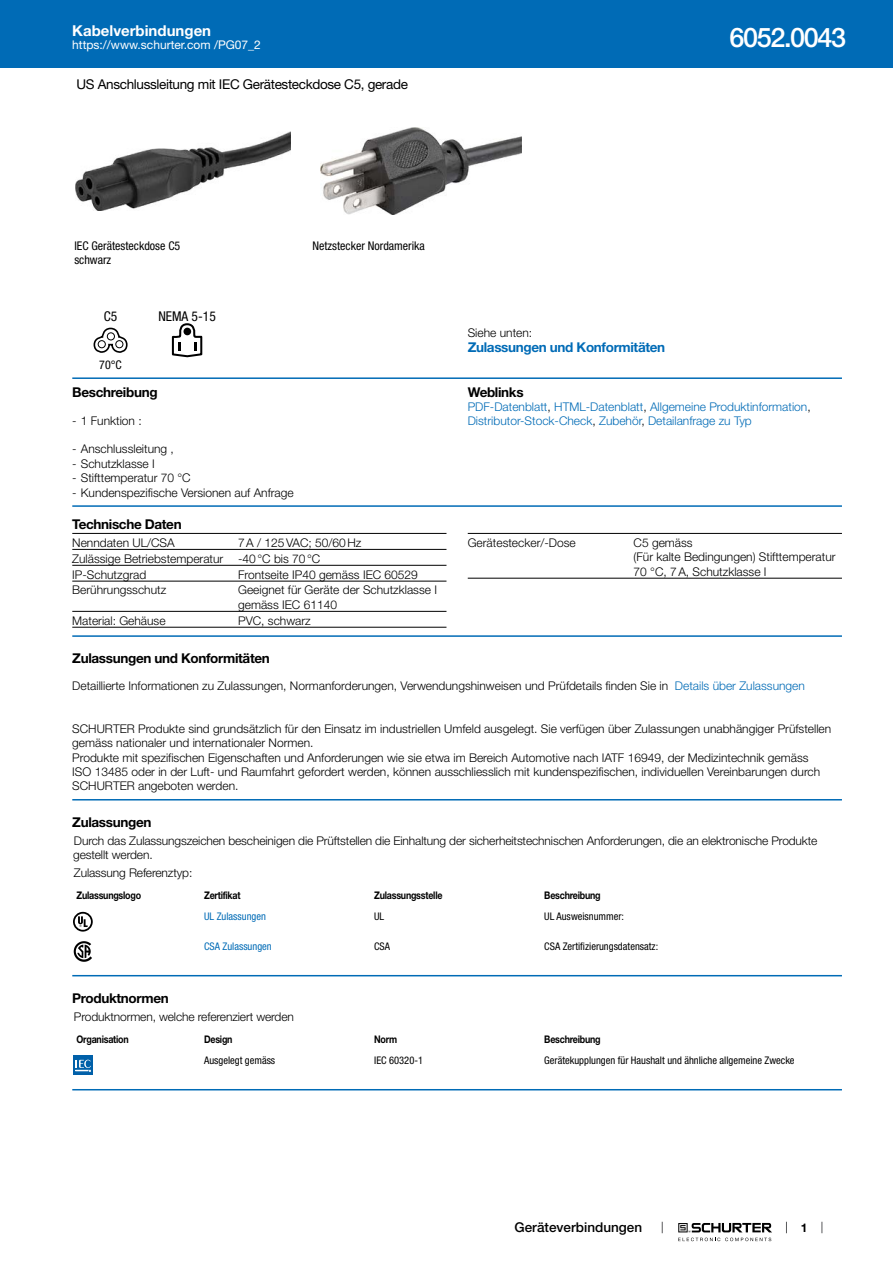
<style>
.page{position:relative;width:893px;height:1263px;background:#fff}
.page>*{position:absolute;margin:0;border:0;box-sizing:border-box;transform-origin:0 0}
.t1{font:500 27px "Helvetica Neue LT";letter-spacing:-.05em;color:#fff}
.t2{font:700 15px "Helvetica Neue LT";color:#fff}
.t3{font:700 13.5px "Helvetica Neue LT";letter-spacing:-.025em;color:#000}
.t4{font:13.5px "Helvetica Neue LT";letter-spacing:-.025em;color:#000}
.t5{font:700 13.5px "Helvetica Neue LT";letter-spacing:-.025em;color:#006bb6}
.t6{font:500 13.5px "Helvetica Neue LT";color:#000}
.t7{font:condensed 13.5px "Helvetica Neue LT";color:#000}
.t8{font:300 12px/14.4px "Helvetica Neue LT";color:#000}
.t9{font:300 12px/14.4px "Helvetica Neue LT";color:#006bb6}
.t10{font:condensed 12px/14.4px "Helvetica Neue LT";color:#000}
.t11{font:12px "Helvetica Neue LT";color:#fff}
.t12{font:700 12px "Helvetica Neue LT";color:#000}
.t13{font:condensed 10.5px "Helvetica Neue LT";color:#000}
.t14{font:700 10.5px "Helvetica Neue LT";letter-spacing:-.025em;color:#000;scale:.85 1}
.t15{font:condensed 10.5px "Helvetica Neue LT";color:#006bb6}
.s1{color:#000}
.s2{color:#006bb6}
</style>
<div class="page">
<svg style="left:678px;top:1223px;width:94px;height:18px"></svg>
<div style="left:0;top:0;width:893px;height:68px;background:#006bb6"></div>
<img style="left:75px;top:132px;width:216px;height:78px">
<img style="left:320px;top:127px;width:202px;height:88px">
<svg style="left:94px;top:328px;width:34px;height:25px"></svg>
<svg style="left:172px;top:323px;width:30px;height:34px"></svg>
<div style="left:184px;top:328px;width:7px;height:7px;background:#000;border-radius:50%"></div>
<hr style="left:72px;top:377px;width:770px;height:2px;background:#006bb6">
<hr style="left:72px;top:505px;width:770px;height:2px;background:#006bb6">
<hr style="left:72px;top:533px;width:374px;height:1px;background:#000">
<hr style="left:72px;top:549px;width:374px;height:1px;background:#000">
<hr style="left:72px;top:565px;width:374px;height:1px;background:#000">
<hr style="left:72px;top:581px;width:374px;height:1px;background:#000">
<hr style="left:72px;top:611px;width:374px;height:1px;background:#000">
<hr style="left:72px;top:627px;width:374px;height:1px;background:#000">
<hr style="left:468px;top:533px;width:374px;height:1px;background:#000">
<hr style="left:468px;top:578px;width:374px;height:1px;background:#000">
<hr style="left:72px;top:635px;width:770px;height:2px;background:#006bb6">
<hr style="left:72px;top:799px;width:770px;height:1px;background:#006bb6">
<svg style="left:73px;top:912px;width:20px;height:19px"></svg>
<svg style="left:74px;top:941px;width:18px;height:21px"></svg>
<hr style="left:72px;top:975px;width:770px;height:1px;background:#006bb6">
<svg style="left:73px;top:1055px;width:20px;height:1px"></svg>
<div style="left:73px;top:1056px;width:20px;height:19px;background:#0060a9"></div>
<svg style="left:75px;top:1060px;width:16px;height:12px"></svg>
<hr style="left:72px;top:1089px;width:770px;height:1px;background:#006bb6">
<p class="t2" style="left:72px;top:21px;width:140px">Kabelverbindungen</p>
<p class="t11" style="left:72px;top:38px;width:190px">https://www.schurter.com /PG07_2</p>
<p class="t4" style="left:77px;top:76px;width:333px">US Anschlussleitung mit IEC Gerätesteckdose C5, gerade</p>
<h1 class="t1" style="left:729px;top:21px;width:118px">6052.0043</h1>
<p class="t10" style="left:74px;top:238px;width:107px">IEC Gerätesteckdose C5 schwarz</p>
<p class="t10" style="left:313px;top:238px;width:114px">Netzstecker Nordamerika</p>
<p class="t7" style="left:104px;top:308px;width:15px">C5</p>
<p class="t10" style="left:99px;top:357px;width:24px">70°C</p>
<p class="t7" style="left:158px;top:308px;width:59px">NEMA 5-15</p>
<p class="t3" style="left:72px;top:383px;width:87px">Beschreibung</p>
<p class="t8" style="left:72px;top:413px;width:71px">- 1 Funktion :</p>
<p class="t8" style="left:72px;top:442px;width:103px">- Anschlussleitung ,</p>
<p class="t8" style="left:72px;top:456px;width:84px">- Schutzklasse I</p>
<p class="t8" style="left:72px;top:470px;width:120px">- Stifttemperatur 70 °C</p>
<p class="t8" style="left:72px;top:485px;width:223px">- Kundenspezifische Versionen auf Anfrage</p>
<p class="t3" style="left:72px;top:515px;width:111px">Technische Daten</p>
<p class="t8" style="left:72px;top:535px;width:104px">Nenndaten UL/CSA</p>
<p class="t8" style="left:72px;top:534px;width:291px;line-height:15.9px;text-indent:166px">7A / 125VAC; 50/60Hz<br>Zulässige Betriebstemperatur -40°C bis 70°C<br>IP-Schutzgrad</p>
<p class="t8" style="left:238px;top:567px;width:181px">Frontseite IP40 gemäss IEC 60529</p>
<p class="t8" style="left:72px;top:583px;width:96px">Berührungsschutz</p>
<p class="t8" style="left:238px;top:583px;width:200px">Geeignet für Geräte der Schutzklasse I gemäss IEC 61140</p>
<p class="t8" style="left:72px;top:613px;width:95px">Material: Gehäuse</p>
<p class="t8" style="left:238px;top:613px;width:74px">PVC, schwarz</p>
<p class="t8" style="left:468px;top:325px;width:66px">Siehe unten:</p>
<p class="t5" style="left:468px;top:339px;width:199px">Zulassungen und Konformitäten</p>
<p class="t3" style="left:468px;top:384px;width:57px">Weblinks</p>
<p class="t9" style="left:468px;top:399px;width:344px">PDF-Datenblatt<span class="s1">,</span> HTML-Datenblatt<span class="s1">,</span> Allgemeine Produktinformation<span class="s1">,<br></span>Distributor-Stock-Check<span class="s1">,</span> Zubehör<span class="s1">,</span> Detailanfrage zu Typ</p>
<p class="t8" style="left:468px;top:535px;width:110px">Gerätestecker/-Dose</p>
<p class="t8" style="left:634px;top:535px;width:204px">C5 gemäss<br>(Für kalte Bedingungen) Stifttemperatur<br>70 °C, 7A, Schutzklasse I</p>
<p class="t3" style="left:72px;top:650px;width:199px">Zulassungen und Konformitäten</p>
<p class="t8" style="left:72px;top:678px;width:734px">Detaillierte Informationen zu Zulassungen, Normanforderungen, Verwendungshinweisen und Prüfdetails finden Sie in <span class="s2">Details über Zulassungen</span></p>
<p class="t8" style="left:72px;top:721px;width:760px">SCHURTER Produkte sind grundsätzlich für den Einsatz im industriellen Umfeld ausgelegt. Sie verfügen über Zulassungen unabhängiger Prüfstellen gemäss nationaler und internationaler Normen.<br>Produkte mit spezifischen Eigenschaften und Anforderungen wie sie etwa im Bereich Automotive nach IATF 16949, der Medizintechnik gemäss<br>ISO 13485 oder in der Luft- und Raumfahrt gefordert werden, können ausschliesslich mit kundenspezifischen, individuellen Vereinbarungen durch SCHURTER angeboten werden.</p>
<p class="t3" style="left:72px;top:813px;width:81px">Zulassungen</p>
<p class="t8" style="left:73px;top:833px;width:746px">Durch das Zulassungszeichen bescheinigen die Prüftstellen die Einhaltung der sicherheitstechnischen Anforderungen, die an elektronische Produkte gestellt werden.</p>
<p class="t8" style="left:74px;top:865px;width:120px">Zulassung Referenztyp:</p>
<p class="t14" style="left:77px;top:889px;width:78px">Zulassungslogo</p>
<p class="t14" style="left:204px;top:889px;width:44px">Zertifikat</p>
<p class="t14" style="left:374px;top:889px;width:82px">Zulassungsstelle</p>
<p class="t14" style="left:544px;top:889px;width:68px">Beschreibung</p>
<p class="t15" style="left:204px;top:910px;width:63px">UL Zulassungen</p>
<p class="t13" style="left:374px;top:910px;width:12px">UL</p>
<p class="t13" style="left:544px;top:910px;width:81px">UL Ausweisnummer:</p>
<p class="t15" style="left:204px;top:940px;width:69px">CSA Zulassungen</p>
<p class="t13" style="left:374px;top:940px;width:17px">CSA</p>
<p class="t13" style="left:544px;top:940px;width:115px">CSA Zertifizierungsdatensatz:</p>
<p class="t3" style="left:72px;top:989px;width:98px">Produktnormen</p>
<p class="t8" style="left:74px;top:1009px;width:221px">Produktnormen, welche referenziert werden</p>
<p class="t14" style="left:77px;top:1032px;width:63px">Organisation</p>
<p class="t14" style="left:204px;top:1032px;width:35px">Design</p>
<p class="t14" style="left:374px;top:1032px;width:29px">Norm</p>
<p class="t14" style="left:544px;top:1032px;width:68px">Beschreibung</p>
<p class="t13" style="left:204px;top:1054px;width:73px">Ausgelegt gemäss</p>
<p class="t13" style="left:374px;top:1054px;width:50px">IEC 60320-1</p>
<p class="t13" style="left:544px;top:1054px;width:252px">Gerätekupplungen für Haushalt und ähnliche allgemeine Zwecke</p>
<p class="t6" style="left:515px;top:1219px;width:129px">Geräteverbindungen</p>
<p class="t12" style="left:801px;top:1220px;width:8px">1</p>
</div>
